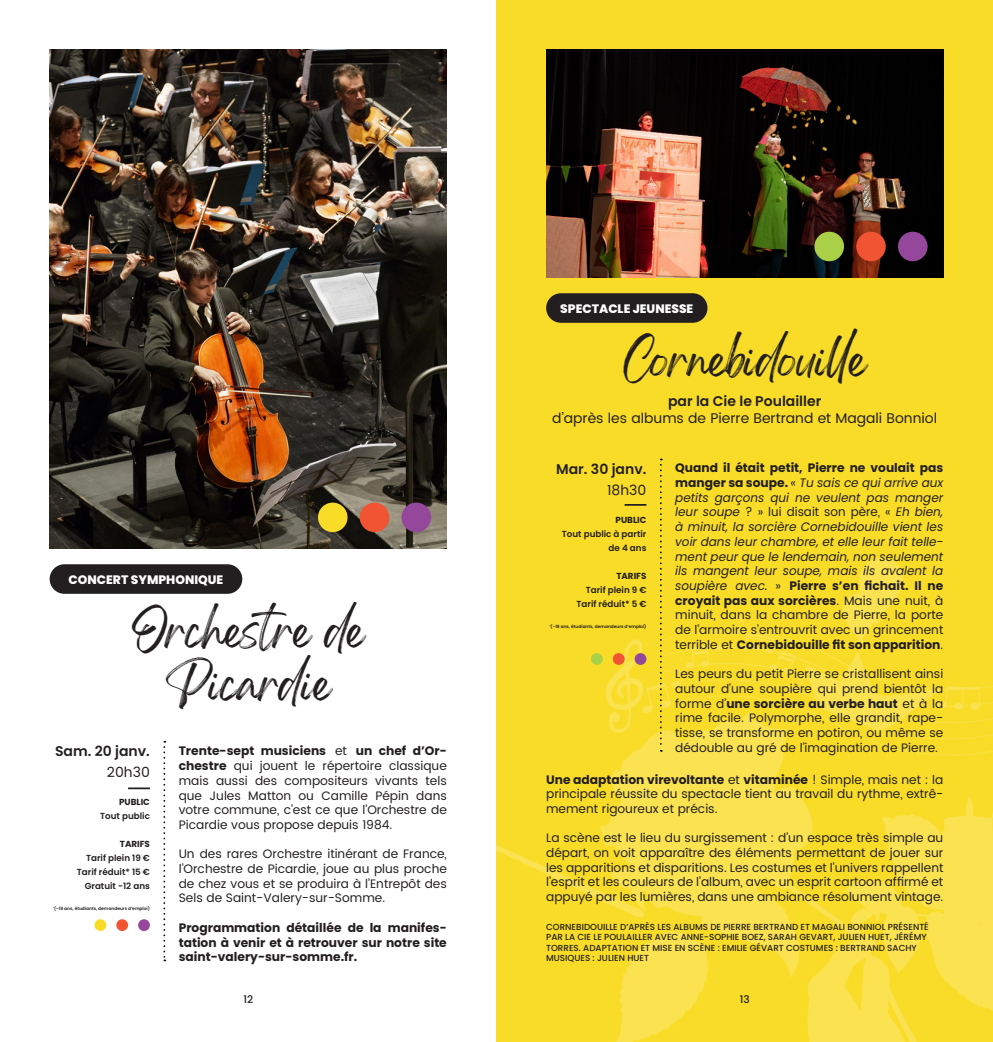
<style>
.page{position:relative;width:993px;height:1042px;background:#fff}
.page>*{position:absolute;margin:0;border:0;box-sizing:border-box;transform-origin:0 0}
.t1{font:35px "Gellatio Personal Use";color:#231f20}
.t2{font:14px "Poppins";color:#231f20}
.t3{font:600 14px "Poppins";color:#231f20}
.t4{font:12.25px/14.7px "Poppins";color:#231f20;text-align:justify}
.t5{font:italic 12.25px/14.7px "Poppins";color:#231f20;text-align:justify}
.t6{font:12.25px/14.7px "Poppins";color:#231f20;text-align:justify}
.t7{font:800 12.25px "Poppins";color:#fff}
.t8{font:500 10.5px "Poppins";color:#231f20}
.t9{font:500 8.75px/10.5px "Poppins";color:#231f20}
.t10{font:600 8.75px/14px "Poppins";color:#231f20;text-align:right}
.t11{font:8.75px "Poppins";color:#231f20}
.t12{font:600 4.38px "Poppins";color:#231f20}
.s1{font-style:inherit}
.s2{font-style:normal}
</style>
<div class="page">
<div style="left:496px;top:0;width:496px;height:1042px;background:#f9dc27"></div>
<img style="left:496px;top:458px;width:496px;height:584px">
<img style="left:50px;top:50px;width:396px;height:499px">
<div style="left:318px;top:502px;width:29px;height:30px;background:#f9dc27;border-radius:50%"></div>
<div style="left:359px;top:502px;width:30px;height:30px;background:#f05433;border-radius:50%"></div>
<div style="left:401px;top:502px;width:30px;height:30px;background:#94479b;border-radius:50%"></div>
<svg style="left:163px;top:741px;width:2px;height:220px"></svg>
<hr style="left:128px;top:787px;width:22px;height:2px;background:#231f20">
<div style="left:94px;top:919px;width:12px;height:12px;background:#f9dc27;border-radius:50%"></div>
<div style="left:116px;top:919px;width:12px;height:12px;background:#f05433;border-radius:50%"></div>
<div style="left:138px;top:919px;width:12px;height:12px;background:#94479b;border-radius:50%"></div>
<div style="left:50px;top:564px;width:192px;height:30px;background:#231f20;border-radius:15px"></div>
<img style="left:546px;top:50px;width:397px;height:228px">
<div style="left:814px;top:232px;width:29px;height:29px;background:#a9d046;border-radius:50%"></div>
<div style="left:855px;top:232px;width:30px;height:29px;background:#f05433;border-radius:50%"></div>
<div style="left:897px;top:232px;width:30px;height:29px;background:#94479b;border-radius:50%"></div>
<div style="left:546px;top:293px;width:161px;height:30px;background:#231f20;border-radius:15px"></div>
<svg style="left:659px;top:458px;width:2px;height:294px"></svg>
<hr style="left:624px;top:504px;width:22px;height:2px;background:#231f20">
<div style="left:590px;top:653px;width:12px;height:12px;background:#a9d046;border-radius:50%"></div>
<div style="left:612px;top:653px;width:12px;height:12px;background:#f05433;border-radius:50%"></div>
<div style="left:634px;top:653px;width:12px;height:12px;background:#94479b;border-radius:50%"></div>
<p class="t7" style="left:69px;top:572px;width:156px">CONCERT SYMPHONIQUE</p>
<p class="t1" style="left:132px;top:622px;width:233px">Orchestre de</p>
<p class="t1" style="left:166px;top:675px;width:166px">Picardie</p>
<p class="t3" style="left:55px;top:743px;width:96px">Sam. 20 janv.</p>
<p class="t2" style="left:107px;top:762px;width:44px">20h30</p>
<p class="t11" style="left:119px;top:797px;width:32px">PUBLIC</p>
<p class="t10" style="left:100px;top:809px;width:51px">Tout public</p>
<p class="t11" style="left:120px;top:839px;width:32px">TARIFS</p>
<p class="t10" style="left:86px;top:851px;width:65px">Tarif plein 19 €</p>
<p class="t10" style="left:77px;top:865px;width:75px">Tarif réduit* 15 €</p>
<p class="t10" style="left:85px;top:879px;width:67px">Gratuit -12 ans</p>
<p class="t12" style="left:53px;top:906px;width:99px"><sup>*</sup>(-18 ans, étudiants, demandeurs d’emploi)</p>
<p class="t4" style="left:179px;top:744px;width:269px"><span class="s1">Trente-sept musiciens</span> et <span class="s1">un chef d’Or&shy;chestre</span> qui jouent le répertoire classique mais aussi des compositeurs vivants tels que Jules Matton ou Camille Pépin dans votre commune, c’est ce que l’Orchestre de Picardie vous propose depuis 1984.</p>
<p class="t4" style="left:179px;top:847px;width:269px">Un des rares Orchestre itinérant de France, l’Orchestre de Picardie, joue au plus proche de chez vous et se produira à l’Entrepôt des Sels de Saint-Valery-sur-Somme.</p>
<p class="t6" style="left:179px;top:920px;width:269px">Programmation détaillée de la manifes&shy;tation à venir et à retrouver sur notre site saint-valery-sur-somme.fr.</p>
<p class="t7" style="left:560px;top:301px;width:134px">SPECTACLE JEUNESSE</p>
<p class="t1" style="left:623px;top:352px;width:244px">Cornebidouille</p>
<p class="t3" style="left:667px;top:392px;width:155px">par la Cie le Poulailler</p>
<p class="t2" style="left:552px;top:408px;width:386px">d’après les albums de Pierre Bertrand et Magali Bonniol</p>
<p class="t3" style="left:556px;top:461px;width:92px">Mar. 30 janv.</p>
<p class="t2" style="left:607px;top:480px;width:41px">18h30</p>
<p class="t11" style="left:615px;top:515px;width:32px">PUBLIC</p>
<p class="t10" style="left:561px;top:527px;width:86px">Tout public à partir de 4 ans</p>
<p class="t11" style="left:616px;top:571px;width:32px">TARIFS</p>
<p class="t10" style="left:585px;top:583px;width:62px">Tarif plein 9 €</p>
<p class="t10" style="left:576px;top:597px;width:71px">Tarif réduit* 5 €</p>
<p class="t12" style="left:549px;top:624px;width:99px"><sup>*</sup>(-18 ans, étudiants, demandeurs d’emploi)</p>
<p class="t5" style="left:675px;top:461px;width:269px"><span class="s2">Quand il était petit, Pierre ne voulait pas manger sa soupe.</span> <span class="s2">«</span> Tu sais ce qui arrive aux petits garçons qui ne veulent pas manger leur soupe <span class="s2">? » lui disait son père, «</span> Eh bien, à minuit, la sorcière Cornebidouille vient les voir dans leur chambre, et elle leur fait telle&shy;ment peur que le lendemain, non seulement ils mangent leur soupe, mais ils avalent la soupière avec. <span class="s2">»</span> <span class="s2">Pierre s’en fichait. Il ne croyait pas aux sorcières</span><span class="s2">. Mais une nuit, à minuit, dans la chambre de Pierre, la porte de l’armoire s’entrouvrit avec un grincement terrible et</span> <span class="s2">Cornebidouille fit son apparition</span><span class="s2">.</span></p>
<p class="t4" style="left:675px;top:667px;width:269px">Les peurs du petit Pierre se cristallisent ainsi autour d’une soupière qui prend bientôt la forme d’<span class="s1">une sorcière au verbe haut</span> et à la rime facile. Polymorphe, elle grandit, rape&shy;tisse, se transforme en potiron, ou même se dédouble au gré de l’imagination de Pierre.</p>
<p class="t4" style="left:546px;top:772px;width:398px"><span class="s1">Une adaptation virevoltante</span> et <span class="s1">vitaminée</span> ! Simple, mais net : la principale réussite du spectacle tient au travail du rythme, extrê&shy;mement rigoureux et précis.</p>
<p class="t4" style="left:546px;top:831px;width:398px">La scène est le lieu du surgissement : d’un espace très simple au départ, on voit apparaître des éléments permettant de jouer sur les apparitions et disparitions. Les costumes et l’univers rappellent l’esprit et les couleurs de l’album, avec un esprit cartoon affirmé et appuyé par les lumières, dans une ambiance résolument vintage.</p>
<p class="t9" style="left:546px;top:921px;width:384px">CORNEBIDOUILLE D’APRÈS LES ALBUMS DE PIERRE BERTRAND ET MAGALI BONNIOL PRÉSENTÉ PAR LA CIE LE POULAILLER AVEC ANNE-SOPHIE BOEZ, SARAH GEVART, JULIEN HUET, JÉRÉMY TORRES. ADAPTATION ET MISE EN SCÈNE : EMILIE GÉVART COSTUMES : BERTRAND SACHY MUSIQUES : JULIEN HUET</p>
<p class="t8" style="left:243px;top:993px;width:11px">12</p>
<p class="t8" style="left:739px;top:993px;width:11px">13</p>
</div>
